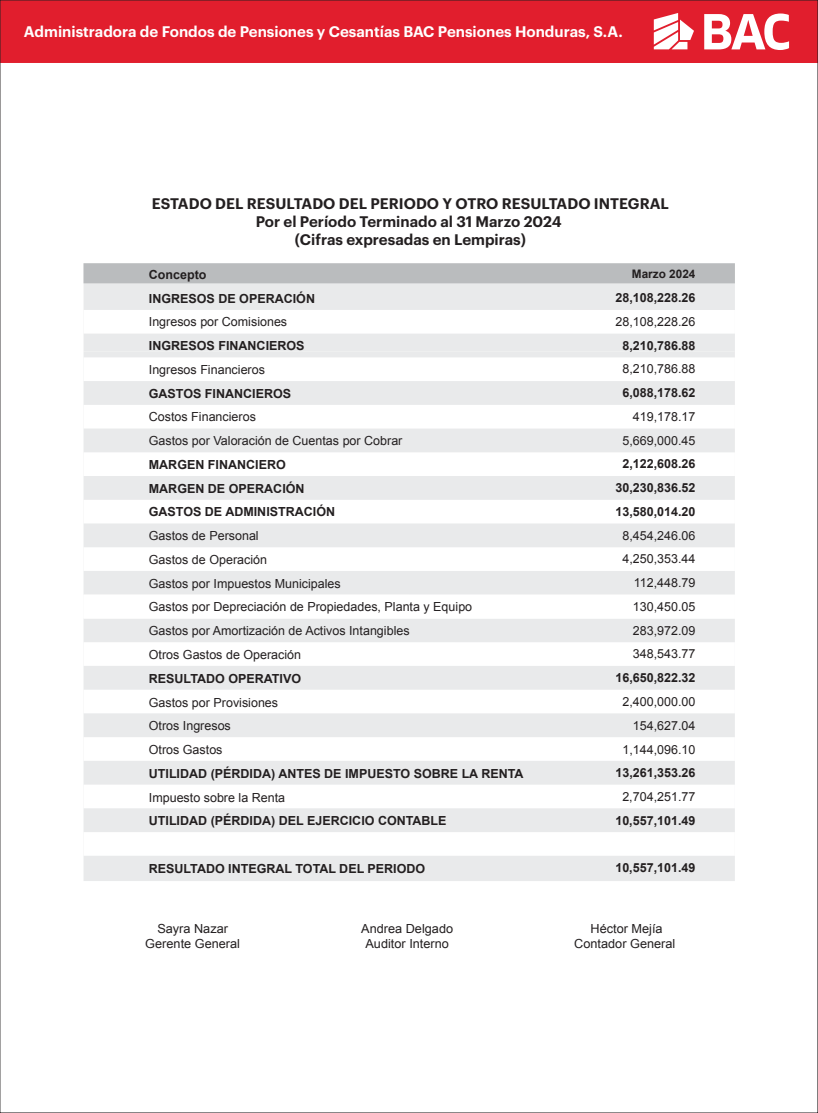
<style>
.page{position:relative;width:818px;height:1113px;background:#fff}
.page>*{position:absolute;margin:0;border:0;box-sizing:border-box;transform-origin:0 0}
.t1{font:600 15px/18px "Graphik";color:#231f20;text-align:center}
.t2{font:600 15px "Graphik";color:#fff}
.t3{font:12.5px/23.8px "Arial";color:#231f20}
.t4{font:700 12.5px/23.8px "Arial";color:#231f20}
.t5{font:700 11.75px "Arial";color:#231f20}
</style>
<div class="page">
<div style="left:83px;top:263px;width:651px;height:618px;background:#e9eaeb"></div>
<div style="left:83px;top:310px;width:651px;height:23px;background:#fff"></div>
<div style="left:83px;top:357px;width:651px;height:24px;background:#fff"></div>
<div style="left:83px;top:405px;width:651px;height:23px;background:#fff"></div>
<div style="left:83px;top:452px;width:651px;height:24px;background:#fff"></div>
<div style="left:83px;top:500px;width:651px;height:23px;background:#fff"></div>
<div style="left:83px;top:547px;width:651px;height:24px;background:#fff"></div>
<div style="left:83px;top:594px;width:651px;height:24px;background:#fff"></div>
<div style="left:83px;top:642px;width:651px;height:24px;background:#fff"></div>
<div style="left:83px;top:689px;width:651px;height:24px;background:#fff"></div>
<div style="left:83px;top:737px;width:651px;height:23px;background:#fff"></div>
<div style="left:83px;top:784px;width:651px;height:24px;background:#fff"></div>
<div style="left:83px;top:832px;width:651px;height:23px;background:#fff"></div>
<div style="left:83px;top:263px;width:651px;height:20px;background:#babcbe"></div>
<div style="left:0;top:0;width:817px;height:63px;background:#e11e2d"></div>
<svg style="left:704px;top:14px;width:84px;height:36px"></svg>
<svg style="left:653px;top:13px;width:40px;height:36px"></svg>
<p class="t2" style="left:24px;top:20px;width:600px">Administradora de Fondos de Pensiones y Cesantías BAC Pensiones Honduras, S.A.</p>
<p class="t1" style="left:152px;top:193px;width:518px">ESTADO DEL RESULTADO DEL PERIODO Y OTRO RESULTADO INTEGRAL<br>Por el Período Terminado al 31 Marzo 2024<br>(Cifras expresadas en Lempiras)</p>
<p class="t4" style="left:149px;top:263px;width:168px">Concepto<br>INGRESOS DE OPERACIÓN</p>
<p class="t3" style="left:149px;top:310px;width:140px">Ingresos por Comisiones</p>
<p class="t4" style="left:149px;top:334px;width:157px">INGRESOS FINANCIEROS</p>
<p class="t3" style="left:149px;top:357px;width:118px">Ingresos Financieros</p>
<p class="t4" style="left:149px;top:382px;width:144px">GASTOS FINANCIEROS</p>
<p class="t3" style="left:149px;top:405px;width:255px">Costos Financieros<br>Gastos por Valoración de Cuentas por Cobrar</p>
<p class="t4" style="left:149px;top:453px;width:188px">MARGEN FINANCIERO<br>MARGEN DE OPERACIÓN<br>GASTOS DE ADMINISTRACIÓN</p>
<p class="t3" style="left:149px;top:524px;width:325px">Gastos de Personal<br>Gastos de Operación<br>Gastos por Impuestos Municipales<br>Gastos por Depreciación de Propiedades, Planta y Equipo Gastos por Amortización de Activos Intangibles<br>Otros Gastos de Operación</p>
<p class="t4" style="left:149px;top:667px;width:154px">RESULTADO OPERATIVO</p>
<p class="t3" style="left:149px;top:690px;width:131px">Gastos por Provisiones<br>Otros Ingresos<br>Otros Gastos</p>
<p class="t4" style="left:149px;top:762px;width:376px">UTILIDAD (PÉRDIDA) ANTES DE IMPUESTO SOBRE LA RENTA</p>
<p class="t3" style="left:149px;top:785px;width:138px">Impuesto sobre la Renta</p>
<p class="t4" style="left:149px;top:809px;width:299px">UTILIDAD (PÉRDIDA) DEL EJERCICIO CONTABLE</p>
<p class="t4" style="left:149px;top:857px;width:278px">RESULTADO INTEGRAL TOTAL DEL PERIODO</p>
<p class="t5" style="left:631px;top:266px;width:65px">Marzo 2024</p>
<p class="t4" style="left:615px;top:286px;width:81px">28,108,228.26</p>
<p class="t3" style="left:615px;top:309px;width:81px">28,108,228.26</p>
<p class="t4" style="left:622px;top:334px;width:74px">8,210,786.88</p>
<p class="t3" style="left:622px;top:357px;width:74px">8,210,786.88</p>
<p class="t4" style="left:622px;top:381px;width:74px">6,088,178.62</p>
<p class="t3" style="left:622px;top:404px;width:74px;text-align:right">419,178.17<br>5,669,000.45</p>
<p class="t4" style="left:615px;top:452px;width:81px;text-align:center">2,122,608.26<br>30,230,836.52<br>13,580,014.20</p>
<p class="t3" style="left:622px;top:523px;width:74px;text-align:right">8,454,246.06<br>4,250,353.44<br>112,448.79<br>130,450.05<br>283,972.09<br>348,543.77</p>
<p class="t4" style="left:615px;top:666px;width:81px">16,650,822.32</p>
<p class="t3" style="left:622px;top:689px;width:74px;text-align:right">2,400,000.00<br>154,627.04<br>1,144,096.10</p>
<p class="t4" style="left:615px;top:761px;width:81px">13,261,353.26</p>
<p class="t3" style="left:622px;top:784px;width:74px">2,704,251.77</p>
<p class="t4" style="left:615px;top:809px;width:81px">10,557,101.49</p>
<p class="t4" style="left:615px;top:856px;width:81px">10,557,101.49</p>
<p class="t3" style="left:145px;top:921px;width:96px;line-height:15px;text-align:center">Sayra Nazar<br>Gerente General</p>
<p class="t3" style="left:574px;top:921px;width:103px;line-height:15px;text-align:center">Héctor Mejía<br>Contador General</p>
<p class="t3" style="left:361px;top:921px;width:93px;line-height:15px;text-align:center">Andrea Delgado<br>Auditor Interno</p>
</div>
